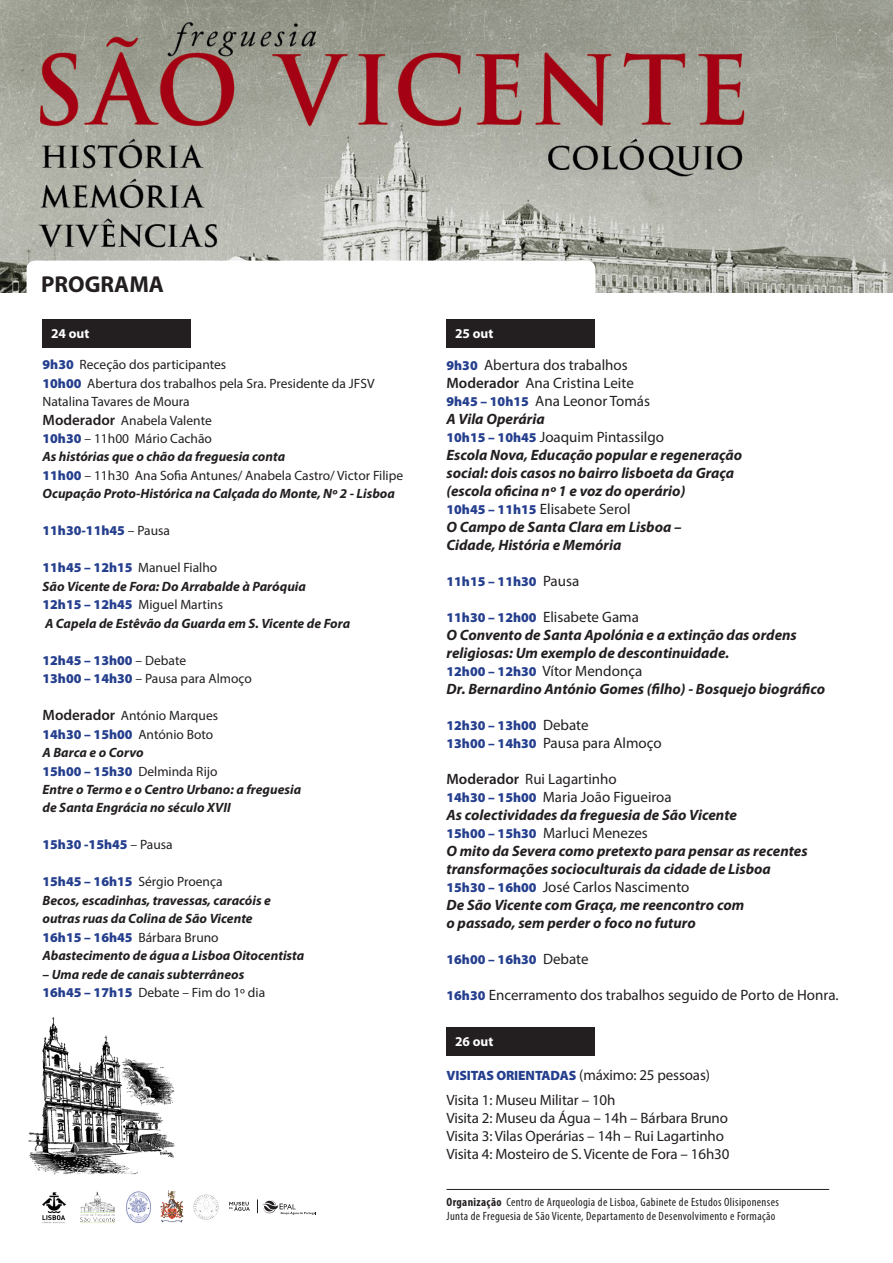
<style>
.page{position:relative;width:893px;height:1263px;background:#fff}
.page>*{position:absolute;margin:0;border:0;box-sizing:border-box;transform-origin:0 0}
.Standard__user___use{font:700 23.1px "Myriad Pro";color:#231f20}
.Standard__user___use-2{font:15px "Myriad Pro";color:#231f20}
.Standard__user___use-3{font:italic 700 15px/18px "Myriad Pro";color:#231f20}
.Standard__user___use-4{font:13.5px "Myriad Pro";color:#231f20}
.Standard__user___use-5{font:italic 700 13.5px/18.5px "Myriad Pro";color:#231f20}
.Standard__user___use-6{font:900 13.5px "Myriad Pro";color:#253f8e}
.Standard__user___use-7{font:700 13.5px "Myriad Pro";color:#fff}
.t1{font:condensed 12px "Myriad Pro";letter-spacing:.03em;color:#231f20}
.s1{font-weight:900;color:#253f8e}
.s2{font-weight:600;font-size:15px}
.s3{font-weight:400;color:#231f20}
.s4{font-weight:900;font-size:13.5px;color:#253f8e}
.s5{font-weight:600}
.s6{font-weight:400;font-size:15px;color:#231f20}
.s7{font-weight:700}
</style>
<div class="page">
<div style="left:446px;top:320px;width:149px;height:28px;background:#231f20"></div>
<div style="left:43px;top:320px;width:148px;height:28px;background:#231f20"></div>
<img style="left:0;top:0;width:893px;height:292px">
<div style="left:27px;top:261px;width:568px;height:49px;background:#fff;border-radius:9px"></div>
<div style="left:446px;top:1027px;width:149px;height:28px;background:#231f20"></div>
<img style="left:28px;top:1017px;width:147px;height:158px">
<img style="left:43px;top:1192px;width:22px;height:31px">
<img style="left:81px;top:1190px;width:33px;height:32px">
<img style="left:126px;top:1191px;width:25px;height:32px">
<img style="left:160px;top:1190px;width:24px;height:32px">
<svg style="left:229px;top:1202px;width:21px;height:9px"></svg>
<svg style="left:257px;top:1199px;width:59px;height:16px"></svg>
<img style="left:193px;top:1194px;width:26px;height:26px">
<hr style="left:446px;top:1189px;width:383px;height:1px;background:#231f20">
<p class="Standard__user___use" style="left:41px;top:270px;width:124px">PROGRAMA</p>
<p class="Standard__user___use-7" style="left:51px;top:325px;width:40px">24 out</p>
<p class="Standard__user___use-7" style="left:455px;top:325px;width:40px">25 out</p>
<p class="Standard__user___use-4" style="left:43px;top:356px;width:185px"><span class="s1">9h30</span> Receção dos participantes</p>
<p class="Standard__user___use-4" style="left:43px;top:375px;width:334px"><span class="s1">10h00</span> Abertura dos trabalhos pela Sra. Presidente da JFSV</p>
<p class="Standard__user___use-4" style="left:43px;top:393px;width:149px">Natalina Tavares de Moura</p>
<p class="Standard__user___use-4" style="left:43px;top:412px;width:171px"><span class="s2">Moderador</span> Anabela Valente</p>
<p class="Standard__user___use-4" style="left:43px;top:430px;width:171px"><span class="s1">10h30</span> – 11h00 Mário Cachão</p>
<p class="Standard__user___use-5" style="left:43px;top:447px;width:244px">As histórias que o chão da freguesia conta</p>
<p class="Standard__user___use-4" style="left:43px;top:467px;width:362px"><span class="s1">11h00</span> – 11h30 Ana Sofia Antunes/ Anabela Castro/ Victor Filipe</p>
<p class="Standard__user___use-5" style="left:43px;top:484px;width:354px">Ocupação Proto-Histórica na Calçada do Monte, Nº 2 - Lisboa</p>
<p class="Standard__user___use-6" style="left:43px;top:523px;width:129px">11h30-11h45 <span class="s3">– Pausa</span></p>
<p class="Standard__user___use-4" style="left:43px;top:559px;width:176px"><span class="s1">11h45 – 12h15</span> Manuel Fialho</p>
<p class="Standard__user___use-5" style="left:43px;top:576px;width:265px">São Vicente de Fora: Do Arrabalde à Paróquia</p>
<p class="Standard__user___use-4" style="left:43px;top:596px;width:182px"><span class="s1">12h15 – 12h45</span> Miguel Martins</p>
<p class="Standard__user___use-5" style="left:45px;top:613px;width:307px">A Capela de Estêvão da Guarda em S. Vicente de Fora</p>
<p class="Standard__user___use-6" style="left:43px;top:652px;width:145px">12h45 – 13h00 <span class="s3">– Debate</span></p>
<p class="Standard__user___use-4" style="left:43px;top:670px;width:211px"><span class="s1">13h00 – 14h30</span> – Pausa para Almoço</p>
<p class="Standard__user___use-4" style="left:43px;top:707px;width:177px"><span class="s2">Moderador</span> António Marques</p>
<p class="Standard__user___use-6" style="left:43px;top:726px;width:172px">14h30 – 15h00 <span class="s3">António Boto</span></p>
<p class="Standard__user___use-5" style="left:43px;top:743px;width:103px">A Barca e o Corvo</p>
<p class="Standard__user___use-4" style="left:43px;top:763px;width:177px"><span class="s1">15h00 – 15h30</span> Delminda Rijo</p>
<p class="Standard__user___use-5" style="left:43px;top:780px;width:260px">Entre o Termo e o Centro Urbano: a freguesia de Santa Engrácia no século XVII</p>
<p class="Standard__user___use-6" style="left:43px;top:837px;width:132px">15h30 -15h45 <span class="s3">– Pausa</span></p>
<p class="Standard__user___use-4" style="left:43px;top:873px;width:182px"><span class="s1">15h45 – 16h15</span> Sérgio Proença</p>
<p class="Standard__user___use-5" style="left:43px;top:891px;width:230px">Becos, escadinhas, travessas, caracóis e outras ruas da Colina de São Vicente</p>
<p class="Standard__user___use-4" style="left:43px;top:929px;width:178px"><span class="s1">16h15 – 16h45</span> Bárbara Bruno</p>
<p class="Standard__user___use-5" style="left:43px;top:946px;width:263px">Abastecimento de água a Lisboa Oitocentista</p>
<p class="Standard__user___use-5" style="left:43px;top:964px;width:203px">– Uma rede de canais subterrâneos</p>
<p class="Standard__user___use-4" style="left:43px;top:984px;width:224px"><span class="s1">16h45 – 17h15</span> Debate – Fim do 1º dia</p>
<p class="Standard__user___use-2" style="left:446px;top:356px;width:183px"><span class="s4">9h30</span> Abertura dos trabalhos</p>
<p class="Standard__user___use-2" style="left:446px;top:374px;width:189px"><span class="s5">Moderador</span> Ana Cristina Leite</p>
<p class="Standard__user___use-2" style="left:446px;top:392px;width:205px"><span class="s4">9h45 – 10h15</span> Ana Leonor Tomás</p>
<p class="Standard__user___use-3" style="left:446px;top:410px;width:100px">A Vila Operária</p>
<p class="Standard__user___use-2" style="left:446px;top:428px;width:219px"><span class="s4">10h15 – 10h45</span> Joaquim Pintassilgo</p>
<p class="Standard__user___use-3" style="left:446px;top:446px;width:297px">Escola Nova, Educação popular e regeneração social: dois casos no bairro lisboeta da Graça (escola oficina nº 1 e voz do operário)</p>
<p class="Standard__user___use-2" style="left:446px;top:500px;width:186px"><span class="s4">10h45 – 11h15</span> Elisabete Serol</p>
<p class="Standard__user___use-3" style="left:446px;top:518px;width:237px">O Campo de Santa Clara em Lisboa –<br>Cidade, História e Memória</p>
<p class="Standard__user___use-6" style="left:446px;top:574px;width:134px">11h15 – 11h30 <span class="s6">Pausa</span></p>
<p class="Standard__user___use-2" style="left:446px;top:608px;width:194px"><span class="s4">11h30 – 12h00</span> Elisabete Gama</p>
<p class="Standard__user___use-3" style="left:446px;top:626px;width:352px">O Convento de Santa Apolónia e a extinção das ordens religiosas: Um exemplo de descontinuidade.</p>
<p class="Standard__user___use-2" style="left:446px;top:662px;width:197px"><span class="s4">12h00 – 12h30</span> Vítor Mendonça</p>
<p class="Standard__user___use-3" style="left:446px;top:680px;width:380px">Dr. Bernardino António Gomes (filho) - Bosquejo biográfico</p>
<p class="Standard__user___use-6" style="left:446px;top:718px;width:144px">12h30 – 13h00 <span class="s6">Debate</span></p>
<p class="Standard__user___use-2" style="left:446px;top:734px;width:217px"><span class="s4">13h00 – 14h30</span> Pausa para Almoço</p>
<p class="Standard__user___use-2" style="left:446px;top:770px;width:172px"><span class="s5">Moderador</span> Rui Lagartinho</p>
<p class="Standard__user___use-2" style="left:446px;top:788px;width:227px"><span class="s4">14h30 – 15h00</span> Maria João Figueiroa</p>
<p class="Standard__user___use-3" style="left:446px;top:806px;width:292px">As colectividades da freguesia de São Vicente</p>
<p class="Standard__user___use-2" style="left:446px;top:824px;width:203px"><span class="s4">15h00 – 15h30</span> Marluci Menezes</p>
<p class="Standard__user___use-3" style="left:446px;top:842px;width:363px">O mito da Severa como pretexto para pensar as recentes transformações socioculturais da cidade de Lisboa</p>
<p class="Standard__user___use-2" style="left:446px;top:878px;width:244px"><span class="s4">15h30 – 16h00</span> José Carlos Nascimento</p>
<p class="Standard__user___use-3" style="left:446px;top:896px;width:299px">De São Vicente com Graça, me reencontro com o passado, sem perder o foco no futuro</p>
<p class="Standard__user___use-6" style="left:446px;top:952px;width:144px">16h00 – 16h30 <span class="s6">Debate</span></p>
<p class="Standard__user___use-2" style="left:446px;top:986px;width:394px"><span class="s4">16h30</span> Encerramento dos trabalhos seguido de Porto de Honra.</p>
<p class="Standard__user___use-7" style="left:455px;top:1032px;width:40px">26 out</p>
<p class="Standard__user___use-2" style="left:446px;top:1065px;width:265px"><span class="s4">VISITAS ORIENTADAS</span> (máximo: 25 pessoas)</p>
<p class="Standard__user___use-2" style="left:446px;top:1091px;width:170px">Visita 1: Museu Militar – 10h</p>
<p class="Standard__user___use-2" style="left:446px;top:1109px;width:283px">Visita 2: Museu da Água – 14h – Bárbara Bruno</p>
<p class="Standard__user___use-2" style="left:446px;top:1127px;width:279px">Visita 3: Vilas Operárias – 14h – Rui Lagartinho</p>
<p class="Standard__user___use-2" style="left:446px;top:1145px;width:284px">Visita 4: Mosteiro de S. Vicente de Fora – 16h30</p>
<p class="t1" style="left:446px;top:1195px;width:334px"><span class="s7">Organização</span> Centro de Arqueologia de Lisboa, Gabinete de Estudos Olisiponenses</p>
<p class="t1" style="left:446px;top:1209px;width:330px">Junta de Freguesia de São Vicente, Departamento de Desenvolvimento e Formação</p>
</div>
